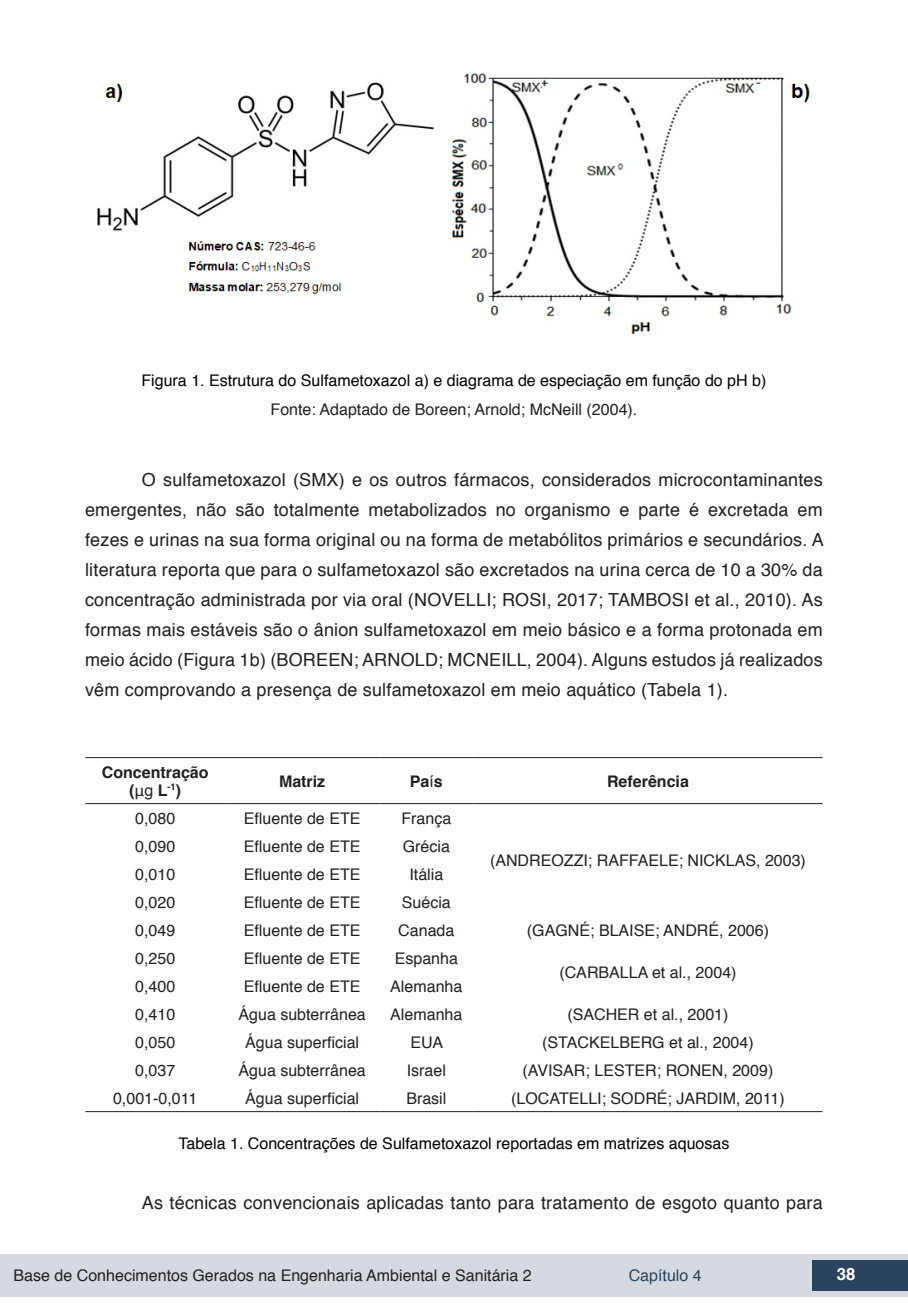
<style>
.page{position:relative;width:908px;height:1304px;background:#fff}
.page>*{position:absolute;margin:0;border:0;box-sizing:border-box;transform-origin:0 0}
.txt{font:18px/30px "Helvetica";letter-spacing:.01em;color:#231f20;text-align:justify}
.t1{font:700 16.8px "Helvetica";color:#fff}
.tab_txt_centro{font:16px "Helvetica";color:#231f20}
.info_tab_graf_imag{font:16px "Helvetica";color:#000}
.fonte_tab_gra_imag{font:16px "Helvetica";color:#231f20}
.tab_txt_centro-2{font:700 16px "Helvetica";color:#231f20}
.t2{font:16px "Helvetica";color:#2a435e}
.s1{font-weight:400}
</style>
<div class="page">
<div style="left:0;top:1254px;width:906px;height:43px;background:#d4dadf"></div>
<div style="left:812px;top:1261px;width:95px;height:30px;background:#2a435e"></div>
<img style="left:97px;top:74px;width:713px;height:261px">
<hr style="left:85px;top:1111px;width:140px;height:1px;background:#231f20">
<hr style="left:225px;top:1111px;width:154px;height:1px;background:#231f20">
<hr style="left:379px;top:1111px;width:94px;height:1px;background:#231f20">
<hr style="left:473px;top:1111px;width:349px;height:1px;background:#231f20">
<hr style="left:85px;top:757px;width:140px;height:1px;background:#231f20">
<hr style="left:225px;top:757px;width:154px;height:1px;background:#231f20">
<hr style="left:379px;top:757px;width:94px;height:1px;background:#231f20">
<hr style="left:473px;top:757px;width:349px;height:1px;background:#231f20">
<hr style="left:85px;top:803px;width:140px;height:1px;background:#231f20">
<hr style="left:225px;top:803px;width:154px;height:1px;background:#231f20">
<hr style="left:379px;top:803px;width:94px;height:1px;background:#231f20">
<hr style="left:473px;top:803px;width:349px;height:1px;background:#231f20">
<p class="info_tab_graf_imag" style="left:141px;top:368px;width:626px">Figura 1. Estrutura do Sulfametoxazol a) e diagrama de especiação em função do pH b)</p>
<p class="fonte_tab_gra_imag" style="left:270px;top:397px;width:368px">Fonte: Adaptado de Boreen; Arnold; McNeill (2004).</p>
<p class="txt" style="left:85px;top:466px;width:739px;text-indent:57px">O sulfametoxazol (SMX) e os outros fármacos, considerados microcontaminantes emergentes, não são totalmente metabolizados no organismo e parte é excretada em fezes e urinas na sua forma original ou na forma de metabólitos primários e secundários. A literatura reporta que para o sulfametoxazol são excretados na urina cerca de 10 a 30% da concentração administrada por via oral (NOVELLI; ROSI, 2017; TAMBOSI et al., 2010). As formas mais estáveis são o ânion sulfametoxazol em meio básico e a forma protonada em meio ácido (Figura 1b) (BOREEN; ARNOLD; MCNEILL, 2004). Alguns estudos já realizados vêm comprovando a presença de sulfametoxazol em meio aquático (Tabela 1).</p>
<p class="tab_txt_centro-2" style="left:102px;top:759px;width:108px">Concentração</p>
<p class="tab_txt_centro-2" style="left:129px;top:777px;width:53px">(<span class="s1">μg</span> L<sup>-1</sup>)</p>
<p class="tab_txt_centro-2" style="left:279px;top:768px;width:48px">Matriz</p>
<p class="tab_txt_centro-2" style="left:409px;top:768px;width:34px">Pa<span class="s1">í</span>s</p>
<p class="tab_txt_centro-2" style="left:606px;top:768px;width:83px">Referência</p>
<p class="tab_txt_centro" style="left:135px;top:806px;width:42px">0,080</p>
<p class="tab_txt_centro" style="left:244px;top:806px;width:118px">Efluente de ETE</p>
<p class="tab_txt_centro" style="left:244px;top:834px;width:118px">Efluente de ETE</p>
<p class="tab_txt_centro" style="left:244px;top:862px;width:118px">Efluente de ETE</p>
<p class="tab_txt_centro" style="left:244px;top:890px;width:118px">Efluente de ETE</p>
<p class="tab_txt_centro" style="left:244px;top:918px;width:118px">Efluente de ETE</p>
<p class="tab_txt_centro" style="left:244px;top:946px;width:118px">Efluente de ETE</p>
<p class="tab_txt_centro" style="left:244px;top:974px;width:118px">Efluente de ETE</p>
<p class="tab_txt_centro" style="left:401px;top:806px;width:51px">França</p>
<p class="tab_txt_centro" style="left:135px;top:834px;width:42px">0,090</p>
<p class="tab_txt_centro" style="left:402px;top:834px;width:49px">Grécia</p>
<p class="tab_txt_centro" style="left:135px;top:862px;width:42px">0,010</p>
<p class="tab_txt_centro" style="left:409px;top:862px;width:35px">Itália</p>
<p class="tab_txt_centro" style="left:135px;top:890px;width:42px">0,020</p>
<p class="tab_txt_centro" style="left:401px;top:890px;width:50px">Suécia</p>
<p class="tab_txt_centro" style="left:135px;top:918px;width:42px">0,049</p>
<p class="tab_txt_centro" style="left:398px;top:918px;width:58px">Canada</p>
<p class="tab_txt_centro" style="left:526px;top:918px;width:243px">(GAGNÉ; BLAISE; ANDRÉ, 2006)</p>
<p class="tab_txt_centro" style="left:135px;top:946px;width:42px">0,250</p>
<p class="tab_txt_centro" style="left:394px;top:946px;width:65px">Espanha</p>
<p class="tab_txt_centro" style="left:559px;top:960px;width:178px">(CARBALLA et al., 2004)</p>
<p class="tab_txt_centro" style="left:135px;top:974px;width:42px">0,400</p>
<p class="tab_txt_centro" style="left:390px;top:974px;width:74px">Alemanha</p>
<p class="tab_txt_centro" style="left:135px;top:1002px;width:42px">0,410</p>
<p class="tab_txt_centro" style="left:238px;top:1002px;width:129px">Água subterrânea</p>
<p class="tab_txt_centro" style="left:390px;top:1002px;width:74px">Alemanha</p>
<p class="tab_txt_centro" style="left:567px;top:1002px;width:162px">(SACHER et al., 2001)</p>
<p class="tab_txt_centro" style="left:135px;top:1030px;width:42px">0,050</p>
<p class="tab_txt_centro" style="left:245px;top:1030px;width:115px">Água superficial</p>
<p class="tab_txt_centro" style="left:410px;top:1030px;width:34px">EUA</p>
<p class="tab_txt_centro" style="left:542px;top:1030px;width:213px">(STACKELBERG et al., 2004)</p>
<p class="tab_txt_centro" style="left:135px;top:1058px;width:42px">0,037</p>
<p class="tab_txt_centro" style="left:238px;top:1058px;width:129px">Água subterrânea</p>
<p class="tab_txt_centro" style="left:406px;top:1058px;width:41px">Israel</p>
<p class="tab_txt_centro" style="left:522px;top:1058px;width:252px">(AVISAR; LESTER; RONEN, 2009)</p>
<p class="tab_txt_centro" style="left:113px;top:1086px;width:86px">0,001-0,011</p>
<p class="tab_txt_centro" style="left:245px;top:1086px;width:115px">Água superficial</p>
<p class="tab_txt_centro" style="left:406px;top:1086px;width:41px">Brasil</p>
<p class="tab_txt_centro" style="left:511px;top:1086px;width:275px">(LOCATELLI; SODRÉ; JARDIM, 2011)</p>
<p class="info_tab_graf_imag" style="left:178px;top:1131px;width:552px">Tabela 1. Concentrações de Sulfametoxazol reportadas em matrizes aquosas</p>
<p class="tab_txt_centro" style="left:490px;top:848px;width:317px">(ANDREOZZI; RAFFAELE; NICKLAS, 2003)</p>
<p class="txt" style="left:142px;top:1188px;width:682px">As técnicas convencionais aplicadas tanto para tratamento de esgoto quanto para</p>
<p class="fonte_tab_gra_imag" style="left:14px;top:1263px;width:519px">Base de Conhecimentos Gerados na Engenharia Ambiental e Sanitária 2</p>
<p class="t2" style="left:628px;top:1263px;width:74px">Capítulo 4</p>
<p class="t1" style="left:836px;top:1261px;width:20px">38</p>
</div>
